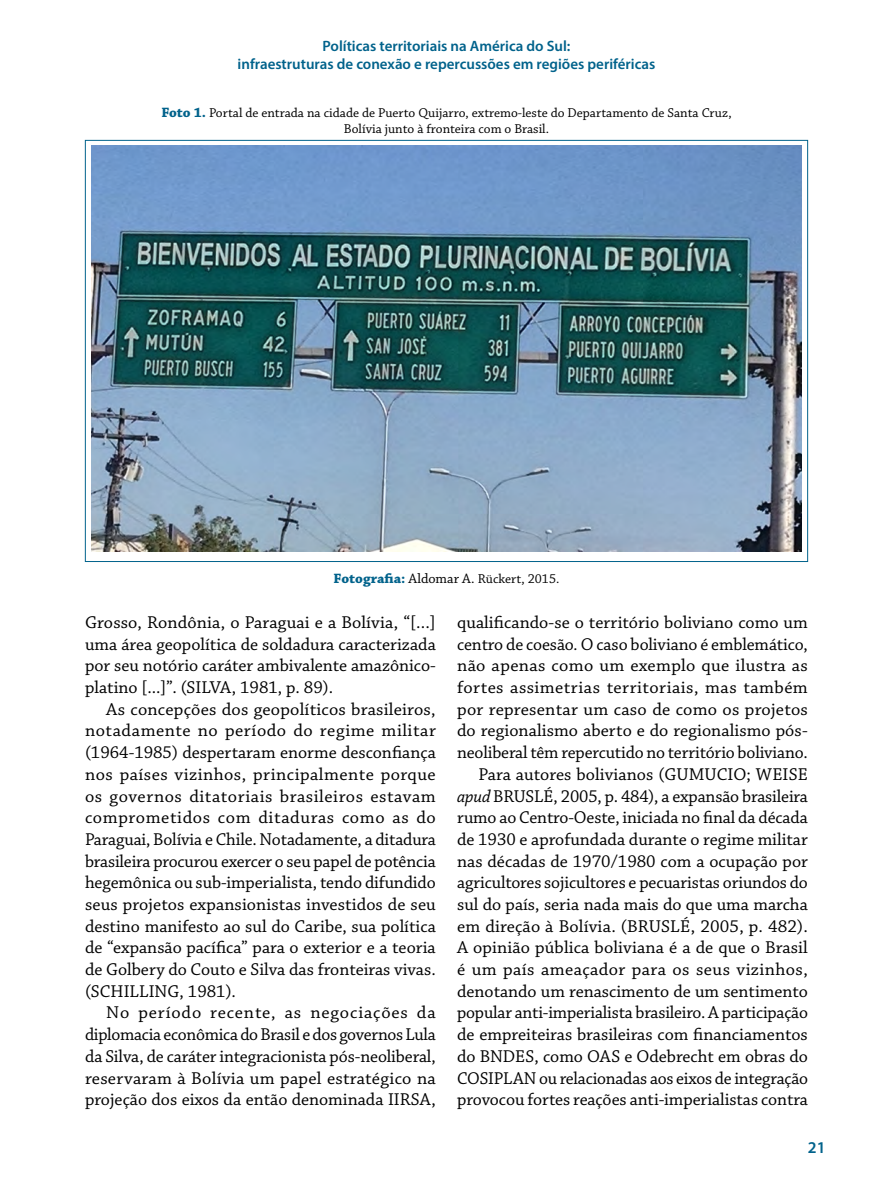
<style>
.page{position:relative;width:893px;height:1191px;background:#fff}
.page>*{position:absolute;margin:0;border:0;box-sizing:border-box;transform-origin:0 0}
.t1{font:18px/21.8px "Chaparral Pro";color:#000;text-align:justify}
.t2{font:600 16.5px "Myriad Pro";color:#00628b}
.t3{font:600 15px/18px "Myriad Pro";color:#00628b;text-align:center}
.t4{font:13.5px/16.2px "Chaparral Pro";color:#000;text-align:center}
.s1{font-weight:700;font-size:14.25px;color:#00628b}
.s2{font-size:14.25px}
.s3{font-style:italic}
</style>
<div class="page">
<img style="left:91px;top:145px;width:710px;height:407px">
<p class="t3" style="left:238px;top:36px;width:419px">Políticas territoriais na América do Sul:<br>infraestruturas de conexão e repercussões em regiões periféricas</p>
<p class="t4" style="left:161px;top:105px;width:572px"><span class="s1">Foto 1.</span> Portal de entrada na cidade de Puerto Quijarro, extremo-leste do Departamento de Santa Cruz,<br>Bolívia junto à fronteira com o Brasil.</p>
<p class="t4" style="left:334px;top:571px;width:227px"><span class="s1">Fotografia:</span> <span class="s2">Aldomar A.</span> Rückert, 2015.</p>
<p class="t1" style="left:85px;top:612px;width:352px">Grosso, Rondônia, o Paraguai e a Bolívia, “[...] uma área geopolítica de soldadura caracterizada por seu notório caráter ambivalente amazônico&shy;platino [...]”. (SILVA, 1981, p. 89).</p>
<p class="t1" style="left:85px;top:699px;width:352px;text-indent:21px">As concepções dos geopolíticos brasileiros, notadamente no período do regime militar (1964-1985) despertaram enorme desconfiança nos países vizinhos, principalmente porque os governos ditatoriais brasileiros estavam comprometidos com ditaduras como as do Paraguai, Bolívia e Chile. Notadamente, a ditadura brasileira procurou exercer o seu papel de potência hegemônica ou sub-imperialista, tendo difundido seus projetos expansionistas investidos de seu destino manifesto ao sul do Caribe, sua política de “expansão pacífica” para o exterior e a teoria de Golbery do Couto e Silva das fronteiras vivas. (SCHILLING, 1981).</p>
<p class="t1" style="left:85px;top:1002px;width:352px;text-indent:21px">No período recente, as negociações da diplomacia econômica do Brasil e dos governos Lula da Silva, de caráter integracionista pós-neoliberal, reservaram à Bolívia um papel estratégico na projeção dos eixos da então denominada IIRSA,</p>
<p class="t1" style="left:457px;top:612px;width:352px;text-align:right">qualificando-se o território boliviano como um centro de coesão<span class="s3">.</span> O caso boliviano é emblemático, não apenas como um exemplo que ilustra as fortes assimetrias territoriais, mas também por representar um caso de como os projetos do regionalismo aberto e do regionalismo pós&shy;neoliberal têm repercutido no território boliviano.<br>Para autores bolivianos (GUMUCIO; WEISE <span class="s3">apud</span> BRUSLÉ, 2005, p. 484), a expansão brasileira rumo ao Centro-Oeste, iniciada no final da década de 1930 e aprofundada durante o regime militar nas décadas de 1970/1980 com a ocupação por agricultores sojicultores e pecuaristas oriundos do sul do país, seria nada mais do que uma marcha em direção à Bolívia. (BRUSLÉ, 2005, p. 482).<br>A opinião pública boliviana é a de que o Brasil é um país ameaçador para os seus vizinhos, denotando um renascimento de um sentimento popular anti-imperialista brasileiro. A participação de empreiteiras brasileiras com financiamentos do BNDES, como OAS e Odebrecht em obras do COSIPLAN ou relacionadas aos eixos de integração provocou fortes reações anti-imperialistas contra</p>
<p class="t2" style="left:808px;top:1136px;width:19px">21</p>
</div>
